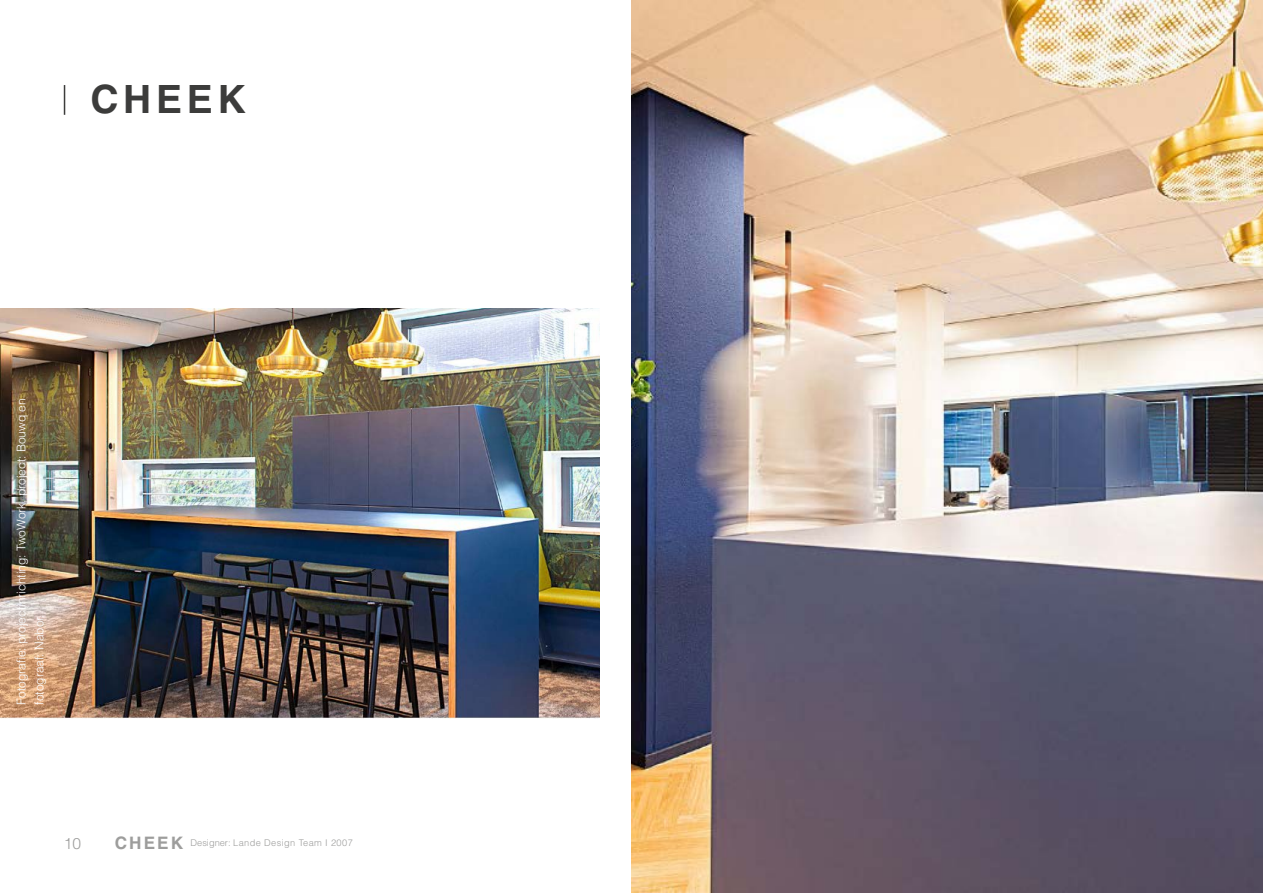
<style>
.page{position:relative;width:1263px;height:893px;background:#fff}
.page>*{position:absolute;margin:0;border:0;box-sizing:border-box;transform-origin:0 0}
.t1{font:700 39px "Helvetica LT Std";letter-spacing:.12em;color:#3c3c3b}
.t2{font:300 15.6px "Helvetica LT Std";color:#9d9d9c}
.t3{font:300 12px/18px "Helvetica LT Std";color:#fff}
.t4{font:300 9.3px "Helvetica LT Std";letter-spacing:.04em;color:#9d9d9c}
.s1{font-weight:700;font-size:17.25px}
</style>
<div class="page">
<img style="left:0;top:308px;width:600px;height:411px">
<img style="left:631px;top:0;width:632px;height:893px">
<hr style="left:64px;top:85px;width:1px;height:30px;background:#3c3c3b">
<h1 class="t1" style="left:90px;top:76px;width:157px">CHEEK</h1>
<p class="t3" style="left:12px;top:705px;width:308px;rotate:-90deg">Fotografie: projectinrichting: TwoWork, project: Bouwq en fotograaf: Nabor.</p>
<h2 class="t2" style="left:64px;top:834px;width:19px">10</h2>
<p class="t4" style="left:115px;top:837px;width:239px"><span class="s1">CHEEK</span> Designer: Lande Design Team I 2007</p>
</div>
